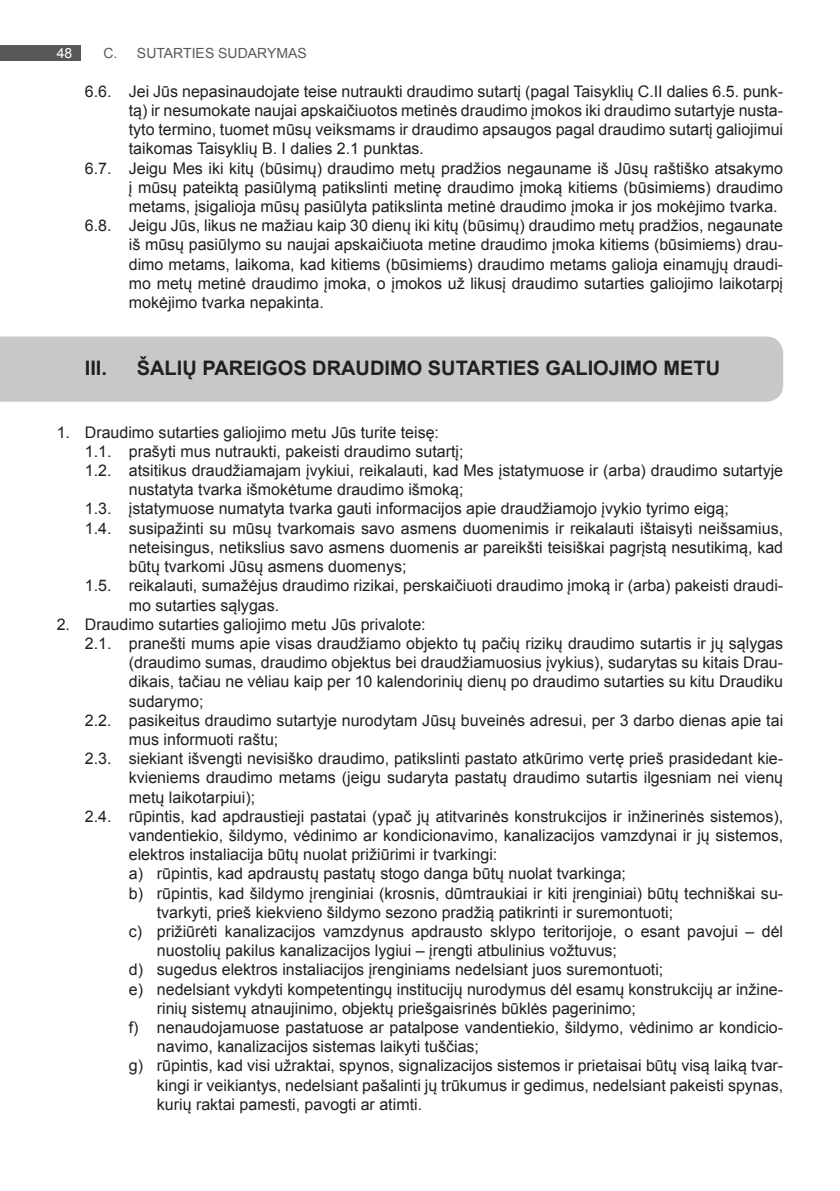
<style>
.page{position:relative;width:840px;height:1191px;background:#fff}
.page>*{position:absolute;margin:0;border:0;box-sizing:border-box;transform-origin:0 0}
.t1{font:700 20px "Arial";color:#231f20}
.t2{font:16px "Arial";color:#231f20}
.t3{font:14px "Arial";color:#57585a}
.t4{font:14px "Arial";color:#fff}
</style>
<div class="page">
<div style="left:0;top:45px;width:80px;height:16px;background:#57585a"></div>
<div style="left:0;top:336px;width:782px;height:66px;background:#c7c8ca"></div>
<p class="t4" style="left:57px;top:44px;width:17px">48</p>
<p class="t3" style="left:103px;top:44px;width:43px">C. SUTARTI</p>
<p class="t3" style="left:195px;top:44px;width:34px">ES SUDARYMAS</p>
<p class="t2" style="left:85px;top:81px;width:699px">6.6. Jei Jūs nepasinaudojate teise nutraukti draudimo sutartį (pagal Taisyklių C.II dalies 6.5. punk-</p>
<p class="t2" style="left:129px;top:100px;width:655px">tą) ir nesumokate naujai apskaičiuotos metinės draudimo įmokos iki draudimo sutartyje nusta-</p>
<p class="t2" style="left:129px;top:119px;width:655px">tyto termino, tuomet mūsų veiksmams ir draudimo apsaugos pagal draudimo sutartį galiojimui</p>
<p class="t2" style="left:129px;top:138px;width:296px">taikomas Taisyklių B. I dalies 2.1 punktas.</p>
<p class="t2" style="left:85px;top:157px;width:699px">6.7. Jeigu Mes iki kitų (būsimų) draudimo metų pradžios negauname iš Jūsų raštiško atsakymo</p>
<p class="t2" style="left:129px;top:177px;width:655px">į mūsų pateiktą pasiūlymą patikslinti metinę draudimo įmoką kitiems (būsimiems) draudimo</p>
<p class="t2" style="left:129px;top:196px;width:650px">metams, įsigalioja mūsų pasiūlyta patikslinta metinė draudimo įmoka ir jos mokėjimo tvarka.</p>
<p class="t2" style="left:85px;top:215px;width:699px">6.8. Jeigu Jūs, likus ne mažiau kaip 30 dienų iki kitų (būsimų) draudimo metų pradžios, negaunate</p>
<p class="t2" style="left:129px;top:234px;width:655px">iš mūsų pasiūlymo su naujai apskaičiuota metine draudimo įmoka kitiems (būsimiems) drau-</p>
<p class="t2" style="left:129px;top:253px;width:655px">dimo metams, laikoma, kad kitiems (būsimiems) draudimo metams galioja einamųjų draudi-</p>
<p class="t2" style="left:129px;top:273px;width:655px">mo metų metinė draudimo įmoka, o įmokos už likusį draudimo sutarties galiojimo laikotarpį</p>
<p class="t2" style="left:129px;top:292px;width:196px">mokėjimo tvarka nepakinta.</p>
<p class="t1" style="left:85px;top:355px;width:24px">III.</p>
<p class="t1" style="left:137px;top:355px;width:26px">ŠALIŲPAREI</p>
<p class="t1" style="left:262px;top:355px;width:29px">GOSDRAUDIMOSUTARTIES</p>
<p class="t1" style="left:545px;top:355px;width:29px">GALIO</p>
<p class="t1" style="left:608px;top:355px;width:25px">JIMOMETU</p>
<p class="t2" style="left:57px;top:421px;width:383px">1. Draudimo sutarties galiojimo metu Jūs turite teisę:</p>
<p class="t2" style="left:85px;top:441px;width:380px">1.1. prašyti mus nutraukti, pakeisti draudimo sutartį;</p>
<p class="t2" style="left:85px;top:460px;width:699px">1.2. atsitikus draudžiamajam įvykiui, reikalauti, kad Mes įstatymuose ir (arba) draudimo sutartyje</p>
<p class="t2" style="left:129px;top:479px;width:336px">nustatyta tvarka išmokėtume draudimo išmoką;</p>
<p class="t2" style="left:85px;top:498px;width:645px">1.3. įstatymuose numatyta tvarka gauti informacijos apie draudžiamojo įvykio tyrimo eigą;</p>
<p class="t2" style="left:85px;top:517px;width:699px">1.4. susipažinti su mūsų tvarkomais savo asmens duomenimis ir reikalauti ištaisyti neišsamius,</p>
<p class="t2" style="left:129px;top:537px;width:655px">neteisingus, netikslius savo asmens duomenis ar pareikšti teisiškai pagrįstą nesutikimą, kad</p>
<p class="t2" style="left:129px;top:556px;width:279px">būtų tvarkomi Jūsų asmens duomenys;</p>
<p class="t2" style="left:85px;top:575px;width:699px">1.5. reikalauti, sumažėjus draudimo rizikai, perskaičiuoti draudimo įmoką ir (arba) pakeisti draudi-</p>
<p class="t2" style="left:129px;top:594px;width:152px">mo sutarties sąlygas.</p>
<p class="t2" style="left:57px;top:613px;width:370px">2. Draudimo sutarties galiojimo metu Jūs privalote:</p>
<p class="t2" style="left:85px;top:633px;width:699px">2.1. pranešti mums apie visas draudžiamo objekto tų pačių rizikų draudimo sutartis ir jų sąlygas</p>
<p class="t2" style="left:129px;top:652px;width:655px">(draudimo sumas, draudimo objektus bei draudžiamuosius įvykius), sudarytas su kitais Drau-</p>
<p class="t2" style="left:129px;top:671px;width:655px">dikais, tačiau ne vėliau kaip per 10 kalendorinių dienų po draudimo sutarties su kitu Draudiku</p>
<p class="t2" style="left:129px;top:690px;width:76px">sudarymo;</p>
<p class="t2" style="left:85px;top:709px;width:699px">2.2. pasikeitus draudimo sutartyje nurodytam Jūsų buveinės adresui, per 3 darbo dienas apie tai</p>
<p class="t2" style="left:129px;top:729px;width:151px">mus informuoti raštu;</p>
<p class="t2" style="left:85px;top:748px;width:699px">2.3. siekiant išvengti nevisiško draudimo, patikslinti pastato atkūrimo vertę prieš prasidedant kie-</p>
<p class="t2" style="left:129px;top:767px;width:655px">kvieniems draudimo metams (jeigu sudaryta pastatų draudimo sutartis ilgesniam nei vienų</p>
<p class="t2" style="left:129px;top:786px;width:128px">metų laikotarpiui);</p>
<p class="t2" style="left:85px;top:805px;width:699px">2.4. rūpintis, kad apdraustieji pastatai (ypač jų atitvarinės konstrukcijos ir inžinerinės sistemos),</p>
<p class="t2" style="left:129px;top:825px;width:655px">vandentiekio, šildymo, vėdinimo ar kondicionavimo, kanalizacijos vamzdynai ir jų sistemos,</p>
<p class="t2" style="left:129px;top:844px;width:370px">elektros instaliacija būtų nuolat prižiūrimi ir tvarkingi:</p>
<p class="t2" style="left:129px;top:863px;width:498px">a) rūpintis, kad apdraustų pastatų stogo danga būtų nuolat tvarkinga;</p>
<p class="t2" style="left:129px;top:882px;width:655px">b) rūpintis, kad šildymo įrenginiai (krosnis, dūmtraukiai ir kiti įrenginiai) būtų techniškai su-</p>
<p class="t2" style="left:157px;top:901px;width:517px">tvarkyti, prieš kiekvieno šildymo sezono pradžią patikrinti ir suremontuoti;</p>
<p class="t2" style="left:129px;top:921px;width:655px">c) prižiūrėti kanalizacijos vamzdynus apdrausto sklypo teritorijoje, o esant pavojui – dėl</p>
<p class="t2" style="left:157px;top:940px;width:461px">nuostolių pakilus kanalizacijos lygiui – įrengti atbulinius vožtuvus;</p>
<p class="t2" style="left:129px;top:959px;width:535px">d) sugedus elektros instaliacijos įrenginiams nedelsiant juos suremontuoti;</p>
<p class="t2" style="left:129px;top:978px;width:655px">e) nedelsiant vykdyti kompetentingų institucijų nurodymus dėl esamų konstrukcijų ar inžine-</p>
<p class="t2" style="left:157px;top:997px;width:480px">rinių sistemų atnaujinimo, objektų priešgaisrinės būklės pagerinimo;</p>
<p class="t2" style="left:129px;top:1017px;width:655px">f) nenaudojamuose pastatuose ar patalpose vandentiekio, šildymo, vėdinimo ar kondicio-</p>
<p class="t2" style="left:157px;top:1036px;width:323px">navimo, kanalizacijos sistemas laikyti tuščias;</p>
<p class="t2" style="left:129px;top:1055px;width:655px">g) rūpintis, kad visi užraktai, spynos, signalizacijos sistemos ir prietaisai būtų visą laiką tvar-</p>
<p class="t2" style="left:157px;top:1074px;width:627px">kingi ir veikiantys, nedelsiant pašalinti jų trūkumus ir gedimus, nedelsiant pakeisti spynas,</p>
<p class="t2" style="left:157px;top:1093px;width:266px">kurių raktai pamesti, pavogti ar atimti.</p>
</div>
